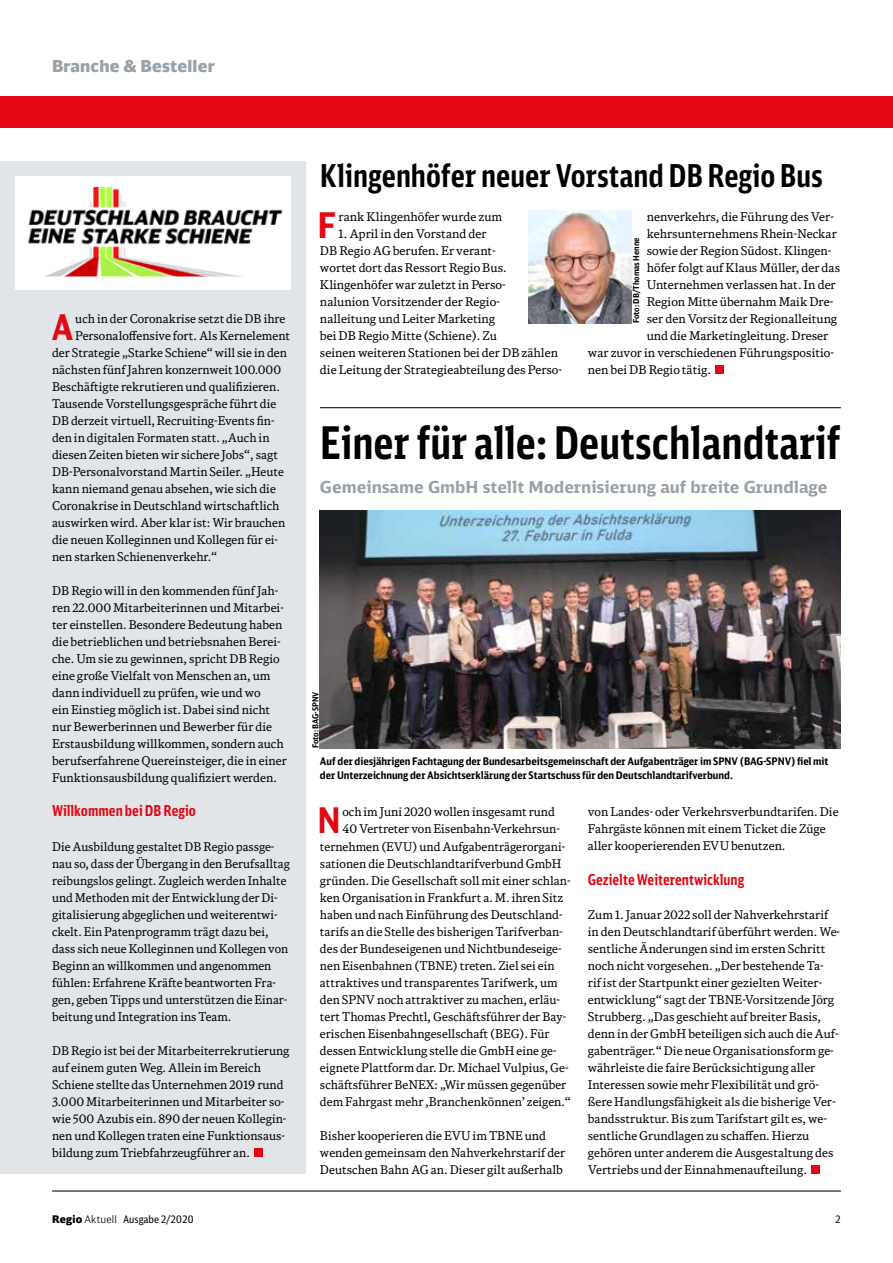
<style>
.page{position:relative;width:893px;height:1263px;background:#fff}
.page>*{position:absolute;margin:0;border:0;box-sizing:border-box;transform-origin:0 0}
.t1{font:700 45px "DB Sans Comp";color:#000}
.t2{font:700 35.4px "DB Sans Cond";color:#e30613}
.t3{font:700 31.5px "DB Sans Comp";color:#000}
.t4{font:700 16.5px "DB Sans";color:#9ba2a7}
.t5{font:900 16.5px "DB Head";letter-spacing:.015em;color:#9ba2a7}
.t6{font:700 15px "DB Sans Comp";color:#e30613}
.t7{font:12px/17px "DB News";color:#000}
.t8{font:700 10.5px/14.1px "DB Sans Cond";color:#000}
.t9{font:10.5px "DB Sans Cond";color:#000}
.t10{font:700 8.25px "DB Sans Cond";color:#000}
.s1{font-family:"DB Head";font-weight:900}
.s2{font-family:"DB Head";font-weight:300}
</style>
<div class="page">
<div style="left:0;top:162px;width:305px;height:1012px;background:#e2e5e7"></div>
<hr style="left:52px;top:1190px;width:789px;height:1px;background:#000">
<hr style="left:320px;top:407px;width:521px;height:1px;background:#000">
<div style="left:0;top:96px;width:893px;height:32px;background:#e30613"></div>
<div style="left:811px;top:1165px;width:9px;height:9px;background:#e30613"></div>
<div style="left:254px;top:1148px;width:8px;height:9px;background:#e30613"></div>
<div style="left:715px;top:366px;width:9px;height:8px;background:#e30613"></div>
<img style="left:320px;top:510px;width:521px;height:238px">
<img style="left:528px;top:210px;width:104px;height:113px">
<div style="left:15px;top:176px;width:275px;height:113px;background:#fff"></div>
<img style="left:28px;top:187px;width:255px;height:89px">
<h3 class="t5" style="left:52px;top:56px;width:164px">Branche &amp; Besteller</h3>
<h2 class="t2" style="left:51px;top:305px;width:24px">A</h2>
<p class="t7" style="left:75px;top:310px;width:212px">uch in der Coronakrise setzt die DB ihre</p>
<p class="t7" style="left:75px;top:327px;width:216px">Personaloffensive fort. Als Kernelement</p>
<p class="t7" style="left:52px;top:344px;width:236px">der Strategie „Starke Schiene“ will sie in den</p>
<p class="t7" style="left:52px;top:361px;width:231px">nächsten fünf Jahren konzernweit 100.000</p>
<p class="t7" style="left:52px;top:378px;width:229px">Beschäftigte rekrutieren und qualifizieren.</p>
<p class="t7" style="left:52px;top:395px;width:226px">Tausende Vorstellungsgespräche führt die</p>
<p class="t7" style="left:52px;top:412px;width:224px">DB derzeit virtuell, Recruiting-Events fin-</p>
<p class="t7" style="left:52px;top:429px;width:219px">den in digitalen Formaten statt. „Auch in</p>
<p class="t7" style="left:52px;top:446px;width:228px">diesen Zeiten bieten wir sichere Jobs“, sagt</p>
<p class="t7" style="left:52px;top:463px;width:233px">DB-Personalvorstand Martin Seiler. „Heute</p>
<p class="t7" style="left:52px;top:480px;width:225px">kann niemand genau absehen, wie sich die</p>
<p class="t7" style="left:52px;top:497px;width:229px">Coronakrise in Deutschland wirtschaftlich</p>
<p class="t7" style="left:52px;top:514px;width:235px">auswirken wird. Aber klar ist: Wir brauchen</p>
<p class="t7" style="left:52px;top:531px;width:227px">die neuen Kolleginnen und Kollegen für ei-</p>
<p class="t7" style="left:52px;top:548px;width:167px">nen starken Schienenverkehr.“</p>
<p class="t7" style="left:52px;top:582px;width:236px">DB Regio will in den kommenden fünf Jah&shy;ren 22.000 Mitarbeiterinnen und Mitarbei&shy;ter einstellen. Besondere Bedeutung haben die betrieblichen und betriebsnahen Berei&shy;che. Um sie zu gewinnen, spricht DB Regio eine große Vielfalt von Menschen an, um dann individuell zu prüfen, wie und wo<br>ein Einstieg möglich ist. Dabei sind nicht nur Bewerberinnen und Bewerber für die Erstausbildung willkommen, sondern auch berufserfahrene Quereinsteiger, die in einer Funktionsausbildung qualifiziert werden.</p>
<p class="t6" style="left:52px;top:802px;width:145px">Willkommen bei DB Regio</p>
<p class="t7" style="left:52px;top:837px;width:239px">Die Ausbildung gestaltet DB Regio passge&shy;nau so, dass der Übergang in den Berufsalltag reibungslos gelingt. Zugleich werden Inhalte und Methoden mit der Entwicklung der Di&shy;gitalisierung abgeglichen und weiterentwi&shy;ckelt. Ein Patenprogramm trägt dazu bei, dass sich neue Kolleginnen und Kollegen von Beginn an willkommen und angenommen fühlen: Erfahrene Kräfte beantworten Fra&shy;gen, geben Tipps und unterstützen die Einar&shy;beitung und Integration ins Team.</p>
<p class="t7" style="left:52px;top:1042px;width:239px">DB Regio ist bei der Mitarbeiterrekrutierung auf einem guten Weg. Allein im Bereich Schiene stellte das Unternehmen 2019 rund 3.000 Mitarbeiterinnen und Mitarbeiter so&shy;wie 500 Azubis ein. 890 der neuen Kollegin&shy;nen und Kollegen traten eine Funktionsaus&shy;bildung zum Triebfahrzeugführer an.</p>
<h3 class="t3" style="left:320px;top:156px;width:505px">Klingenhöfer neuer Vorstand DB Regio Bus</h3>
<h2 class="t2" style="left:317px;top:203px;width:21px">F</h2>
<p class="t7" style="left:339px;top:208px;width:165px">rank Klingenhöfer wurde zum</p>
<p class="t7" style="left:647px;top:208px;width:189px">nenverkehrs, die Führung des Ver-</p>
<p class="t7" style="left:647px;top:225px;width:192px">kehrsunternehmens Rhein-Neckar</p>
<p class="t7" style="left:647px;top:242px;width:186px">sowie der Region Südost. Klingen-</p>
<p class="t7" style="left:647px;top:259px;width:195px">höfer folgt auf Klaus Müller, der das</p>
<p class="t7" style="left:647px;top:276px;width:191px">Unternehmen verlassen hat. In der</p>
<p class="t7" style="left:647px;top:293px;width:188px">Region Mitte übernahm Maik Dre-</p>
<p class="t7" style="left:647px;top:310px;width:192px">ser den Vorsitz der Regionalleitung</p>
<p class="t7" style="left:647px;top:327px;width:183px">und die Marketingleitung. Dreser</p>
<p class="t7" style="left:588px;top:344px;width:248px">war zuvor in verschiedenen Führungspositio-</p>
<p class="t7" style="left:588px;top:361px;width:125px">nen bei DB Regio tätig.</p>
<p class="t7" style="left:320px;top:225px;width:244px;text-indent:19px">1. April in den Vorstand der<br>DB Regio AG berufen. Er verant-<br>wortet dort das Ressort Regio Bus.<br>Klingenhöfer war zuletzt in Perso-<br>nalunion Vorsitzender der Regio-<br>nalleitung und Leiter Marketing<br>bei DB Regio Mitte (Schiene). Zu<br>seinen weiteren Stationen bei der DB zählen die Leitung der Strategieabteilung des Perso-</p>
<p class="t10" style="left:631px;top:323px;width:87px;rotate:-90deg">Foto: DB/Thomas Henne</p>
<h1 class="t1" style="left:320px;top:415px;width:522px">Einer für alle: Deutschlandtarif</h1>
<h3 class="t4" style="left:320px;top:477px;width:509px">Gemeinsame GmbH stellt Modernisierung auf breite Grundlage</h3>
<p class="t10" style="left:310px;top:748px;width:58px;rotate:-90deg">Foto: BAG-SPNV</p>
<p class="t8" style="left:320px;top:754px;width:510px">Auf der diesjährigen Fachtagung der Bundesarbeitsgemeinschaft der Aufgabenträger im SPNV (BAG-SPNV) fiel mit der Unterzeichnung der Absichtserklärung der Startschuss für den Deutschlandtarifverbund.</p>
<h2 class="t2" style="left:318px;top:798px;width:25px">N</h2>
<p class="t7" style="left:342px;top:803px;width:214px">och im Juni 2020 wollen insgesamt rund</p>
<p class="t7" style="left:342px;top:820px;width:219px">40 Vertreter von Eisenbahn-Verkehrsun-</p>
<p class="t7" style="left:320px;top:837px;width:247px">ternehmen (EVU) und Aufgabenträgerorgani-</p>
<p class="t7" style="left:320px;top:854px;width:243px">sationen die Deutschlandtarifverbund GmbH</p>
<p class="t7" style="left:320px;top:871px;width:252px">gründen. Die Gesellschaft soll mit einer schlan-</p>
<p class="t7" style="left:320px;top:888px;width:245px">ken Organisation in Frankfurt a. M. ihren Sitz</p>
<p class="t7" style="left:320px;top:905px;width:244px">haben und nach Einführung des Deutschland-</p>
<p class="t7" style="left:320px;top:922px;width:244px">tarifs an die Stelle des bisherigen Tarifverban-</p>
<p class="t7" style="left:320px;top:939px;width:243px">des der Bundeseigenen und Nichtbundeseige-</p>
<p class="t7" style="left:320px;top:957px;width:236px">nen Eisenbahnen (TBNE) treten. Ziel sei ein</p>
<p class="t7" style="left:320px;top:974px;width:239px">attraktives und transparentes Tarifwerk, um</p>
<p class="t7" style="left:320px;top:991px;width:241px">den SPNV noch attraktiver zu machen, erläu-</p>
<p class="t7" style="left:320px;top:1008px;width:248px">tert Thomas Prechtl, Geschäftsführer der Bay-</p>
<p class="t7" style="left:320px;top:1025px;width:231px">erischen Eisenbahngesellschaft (BEG). Für</p>
<p class="t7" style="left:320px;top:1042px;width:238px">dessen Entwicklung stelle die GmbH eine ge-</p>
<p class="t7" style="left:320px;top:1059px;width:250px">eignete Plattform dar. Dr. Michael Vulpius, Ge-</p>
<p class="t7" style="left:320px;top:1076px;width:248px">schäftsführer BeNEX: „Wir müssen gegenüber</p>
<p class="t7" style="left:320px;top:1093px;width:252px">dem Fahrgast mehr ‚Branchenkönnen’ zeigen.“</p>
<p class="t7" style="left:320px;top:1127px;width:247px">Bisher kooperieren die EVU im TBNE und wenden gemeinsam den Nahverkehrstarif der<br>Deutschen Bahn AG an. Dieser gilt außerhalb</p>
<p class="t7" style="left:588px;top:803px;width:252px">von Landes- oder Verkehrsverbundtarifen. Die<br>Fahrgäste können mit einem Ticket die Züge aller kooperierenden EVU benutzen.</p>
<p class="t6" style="left:588px;top:870px;width:158px">Gezielte Weiterentwicklung</p>
<p class="t7" style="left:588px;top:905px;width:254px">Zum 1. Januar 2022 soll der Nahverkehrstarif in den Deutschlandtarif überführt werden. We&shy;sentliche Änderungen sind im ersten Schritt noch nicht vorgesehen. „Der bestehende Ta-<br>rif ist der Startpunkt einer gezielten Weiter&shy;entwicklung“ sagt der TBNE-Vorsitzende Jörg Strubberg. „Das geschieht auf breiter Basis, denn in der GmbH beteiligen sich auch die Auf&shy;gabenträger.“ Die neue Organisationsform ge&shy;währleiste die faire Berücksichtigung aller Interessen sowie mehr Flexibilität und grö&shy;ßere Handlungsfähigkeit als die bisherige Ver&shy;bandsstruktur. Bis zum Tarifstart gilt es, we&shy;sentliche Grundlagen zu schaffen. Hierzu gehören unter anderem die Ausgestaltung des Vertriebs und der Einnahmenaufteilung.</p>
<p class="t9" style="left:52px;top:1212px;width:143px"><span class="s1">Regio</span> <span class="s2">Aktuell</span> Ausgabe 2/2020</p>
<p class="t9" style="left:835px;top:1212px;width:7px">2</p>
</div>
